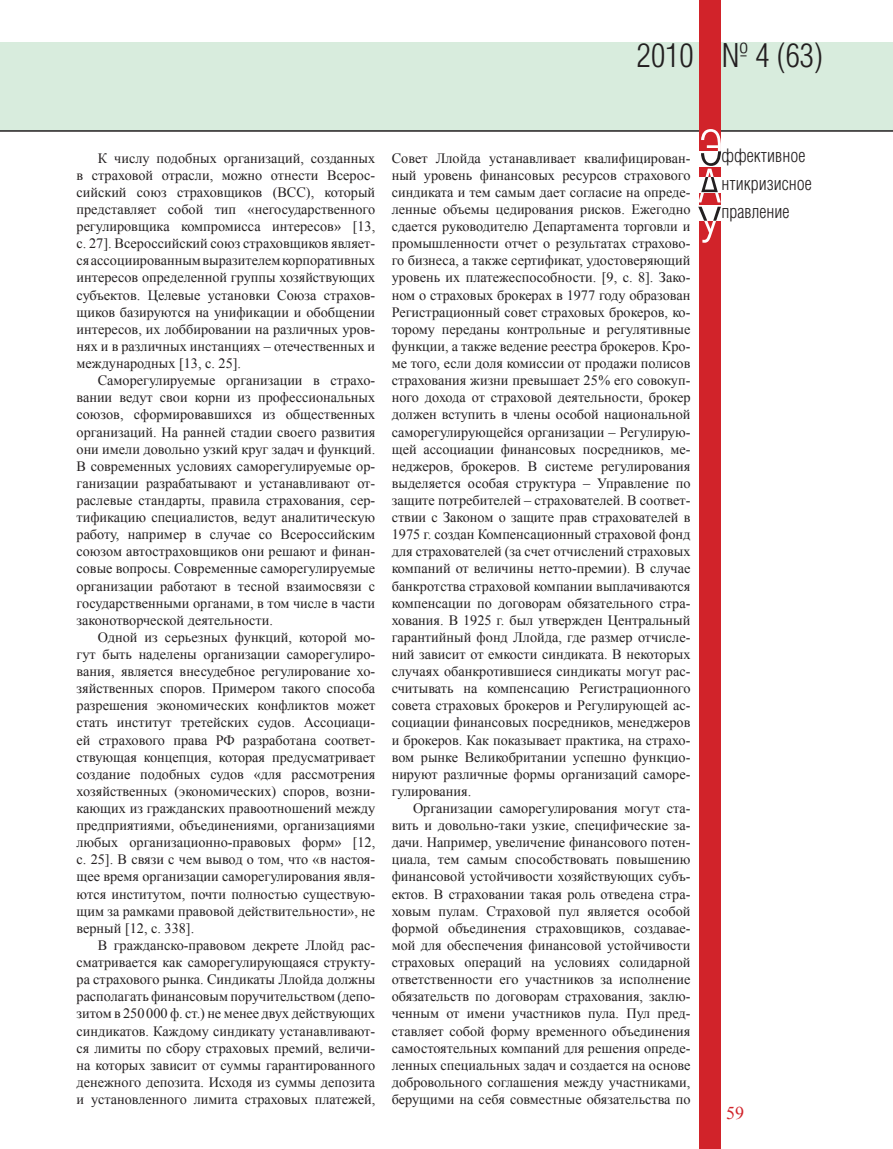
<style>
.page{position:relative;width:893px;height:1149px;background:#fff}
.page>*{position:absolute;margin:0;border:0;box-sizing:border-box;transform-origin:0 0}
.t1{font:31.95px "AG Letterica Cond L";color:#231f20}
.t2{font:18px/27.9px "AG Letterica Cond L";color:#231f20}
.t3{font:18px "Times New Roman";color:#d1232a}
.Основной{font:14.25px/17.1px "Times New Roman";color:#231f20;text-align:justify}
</style>
<div class="page">
<div style="left:0;top:43px;width:893px;height:88px;background:#d8ecdd"></div>
<hr style="left:0;top:130px;width:893px;height:2px;background:#231f20">
<div style="left:699px;top:0;width:22px;height:1148px;background:#d1232a"></div>
<svg style="left:698px;top:129px;width:23px;height:114px"></svg>
<h1 class="t1" style="left:637px;top:36px;width:187px">2010 № 4 (63)</h1>
<p class="Основной" style="left:77px;top:149px;width:300px;text-indent:21px">К числу подобных организаций, созданных в страховой отрасли, можно отнести Всерос&shy;сийский союз страховщиков (ВСС), который представляет собой тип «негосударственного регулировщика компромисса интересов» [13, с. 27]. Всероссийский союз страховщиков являет&shy;ся ассоциированным выразителем корпоративных интересов определенной группы хозяйствующих субъектов. Целевые установки Союза страхов&shy;щиков базируются на унификации и обобщении интересов, их лоббировании на различных уров&shy;нях и в различных инстанциях – отечественных и международных [13, с. 25].</p>
<p class="Основной" style="left:77px;top:371px;width:300px;text-indent:21px">Саморегулируемые организации в страхо&shy;вании ведут свои корни из профессиональных союзов, сформировавшихся из общественных организаций. На ранней стадии своего развития они имели довольно узкий круг задач и функций.<br>В современных условиях саморегулируемые ор&shy;ганизации разрабатывают и устанавливают от&shy;раслевые стандарты, правила страхования, сер&shy;тификацию специалистов, ведут аналитическую работу, например в случае со Всероссийским союзом автостраховщиков они решают и финан&shy;совые вопросы. Современные саморегулируемые организации работают в тесной взаимосвязи с государственными органами, в том числе в части законотворческой деятельности.</p>
<p class="Основной" style="left:77px;top:628px;width:300px;text-indent:21px">Одной из серьезных функций, которой мо&shy;гут быть наделены организации саморегулиро&shy;вания, является внесудебное регулирование хо&shy;зяйственных споров. Примером такого способа разрешения экономических конфликтов может стать институт третейских судов. Ассоциаци&shy;ей страхового права РФ разработана соответ&shy;ствующая концепция, которая предусматривает создание подобных судов «для рассмотрения хозяйственных (экономических) споров, возни&shy;кающих из гражданских правоотношений между предприятиями, объединениями, организациями любых организационно-правовых форм» [12, с. 25]. В связи с чем вывод о том, что «в настоя&shy;щее время организации саморегулирования явля&shy;ются институтом, почти полностью существую&shy;щим за рамками правовой действительности», не верный [12, с. 338].</p>
<p class="Основной" style="left:77px;top:936px;width:300px;text-indent:21px">В гражданско-правовом декрете Ллойд рас&shy;сматривается как саморегулирующаяся структу&shy;ра страхового рынка. Синдикаты Ллойда должны располагать финансовым поручительством (депо&shy;зитом в 250000 ф. ст.) не менее двух действующих синдикатов. Каждому синдикату устанавливают&shy;ся лимиты по сбору страховых премий, величи&shy;на которых зависит от суммы гарантированного денежного депозита. Исходя из суммы депозита и установленного лимита страховых платежей,</p>
<p class="Основной" style="left:392px;top:149px;width:300px">Совет Ллойда устанавливает квалифицирован&shy;ный уровень финансовых ресурсов страхового синдиката и тем самым дает согласие на опреде&shy;ленные объемы цедирования рисков. Ежегодно сдается руководителю Департамента торговли и промышленности отчет о результатах страхово&shy;го бизнеса, а также сертификат, удостоверяющий уровень их платежеспособности. [9, с. 8]. Зако&shy;ном о страховых брокерах в 1977 году образован Регистрационный совет страховых брокеров, ко&shy;торому переданы контрольные и регулятивные функции, а также ведение реестра брокеров. Кро&shy;ме того, если доля комиссии от продажи полисов страхования жизни превышает 25% его совокуп&shy;ного дохода от страховой деятельности, брокер должен вступить в члены особой национальной саморегулирующейся организации – Регулирую&shy;щей ассоциации финансовых посредников, ме&shy;неджеров, брокеров. В системе регулирования выделяется особая структура – Управление по защите потребителей – страхователей. В соответ&shy;ствии с Законом о защите прав страхователей в 1975 г. создан Компенсационный страховой фонд для страхователей (за счет отчислений страховых компаний от величины нетто-премии). В случае банкротства страховой компании выплачиваются компенсации по договорам обязательного стра&shy;хования. В 1925 г. был утвержден Центральный гарантийный фонд Ллойда, где размер отчисле&shy;ний зависит от емкости синдиката. В некоторых случаях обанкротившиеся синдикаты могут рас&shy;считывать на компенсацию Регистрационного совета страховых брокеров и Регулирующей ас&shy;социации финансовых посредников, менеджеров и брокеров. Как показывает практика, на страхо&shy;вом рынке Великобритании успешно функцио&shy;нируют различные формы организаций саморе&shy;гулирования.</p>
<p class="Основной" style="left:392px;top:799px;width:300px;text-indent:21px">Организации саморегулирования могут ста&shy;вить и довольно‑таки узкие, специфические за&shy;дачи. Например, увеличение финансового потен&shy;циала, тем самым способствовать повышению финансовой устойчивости хозяйствующих субъ&shy;ектов. В страховании такая роль отведена стра&shy;ховым пулам. Страховой пул является особой формой объединения страховщиков, создавае&shy;мой для обеспечения финансовой устойчивости страховых операций на условиях солидарной ответственности его участников за исполнение обязательств по договорам страхования, заклю&shy;ченным от имени участников пула. Пул пред&shy;ставляет собой форму временного объединения самостоятельных компаний для решения опреде&shy;ленных специальных задач и создается на основе добровольного соглашения между участниками, берущими на себя совместные обязательства по</p>
<p class="t2" style="left:721px;top:142px;width:92px">ффективное нтикризисное правление</p>
<p class="t3" style="left:726px;top:1100px;width:19px">59</p>
</div>
